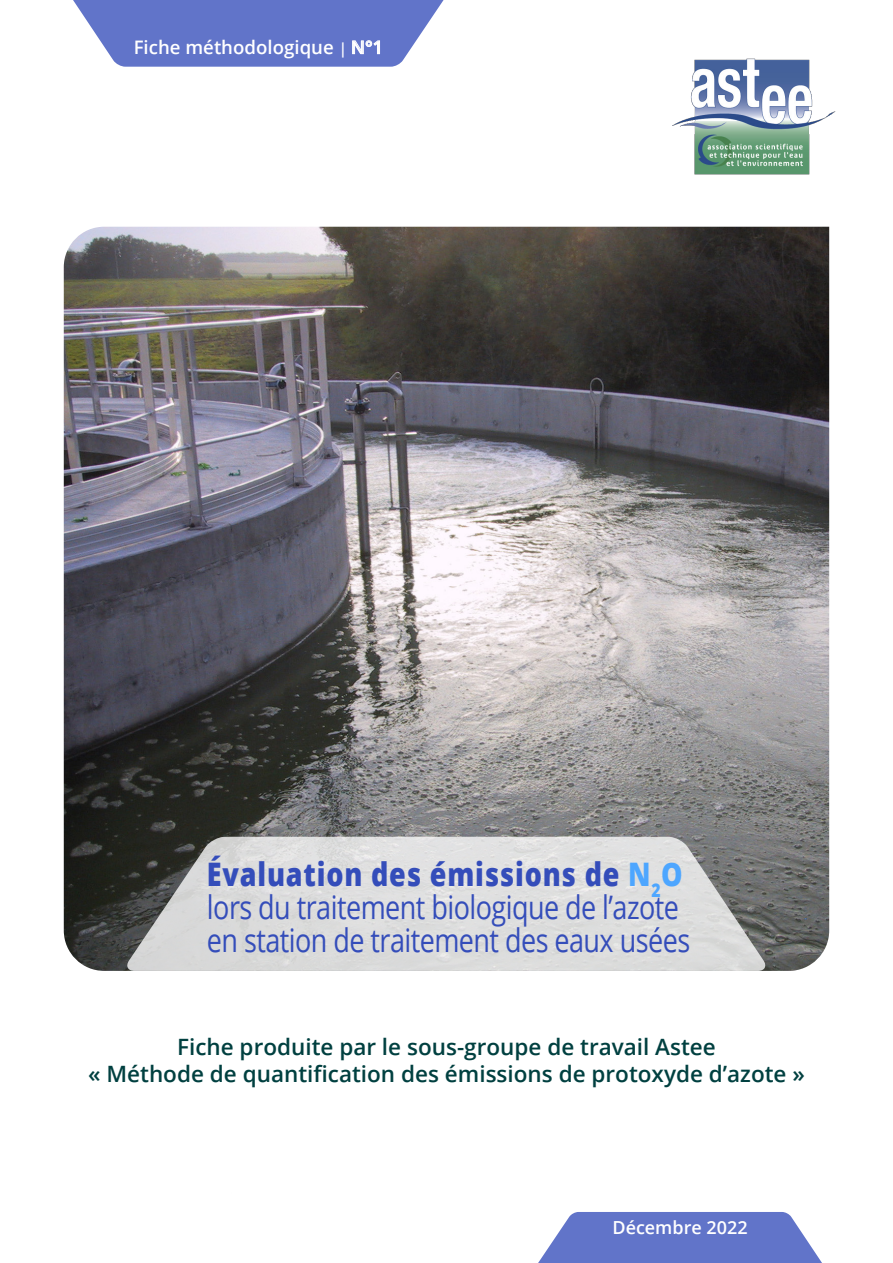
<style>
.page{position:relative;width:893px;height:1263px;background:#fff}
.page>*{position:absolute;margin:0;border:0;box-sizing:border-box;transform-origin:0 0}
.t1{font:32.4px/33px "Open Sans";letter-spacing:-.02em;color:#344dba;scale:.83 1}
.t2{font:600 22.5px/27px "Open Sans";color:#004040;text-align:center}
.t3{font:600 18.6px "Open Sans";color:#fff}
.t4{font:600 18px "Open Sans";color:#fff}
.s1{font-size:15.15px}
.s2{font-size:18px}
.s3{font-weight:800}
.s4{font-weight:800;color:#4da6ff}
</style>
<div class="page">
<img style="left:64px;top:227px;width:765px;height:744px">
<svg style="left:125px;top:837px;width:642px;height:134px;background:#cacaca"></svg>
<svg style="left:73px;top:0;width:371px;height:67px;background:#7485cf"></svg>
<svg style="left:538px;top:1212px;width:284px;height:51px;background:#7484cf"></svg>
<img style="left:672px;top:58px;width:164px;height:117px">
<p class="t3" style="left:134px;top:34px;width:251px">Fiche méthodologique <span class="s1">|</span> <span class="s2">N°1</span></p>
<h1 class="t1" style="left:207px;top:857px;width:584px"><span class="s3">Évaluation des émissions de</span> <span class="s4">N</span><sub>2</sub><span class="s4">O </span>lors du traitement biologique de l’azote en station de traitement des eaux usées</h1>
<p class="t2" style="left:88px;top:1033px;width:718px">Fiche produite par le sous-groupe de travail Astee<br>« Méthode de quantification des émissions de protoxyde d’azote »</p>
<p class="t4" style="left:612px;top:1215px;width:137px">Décembre 2022</p>
</div>
